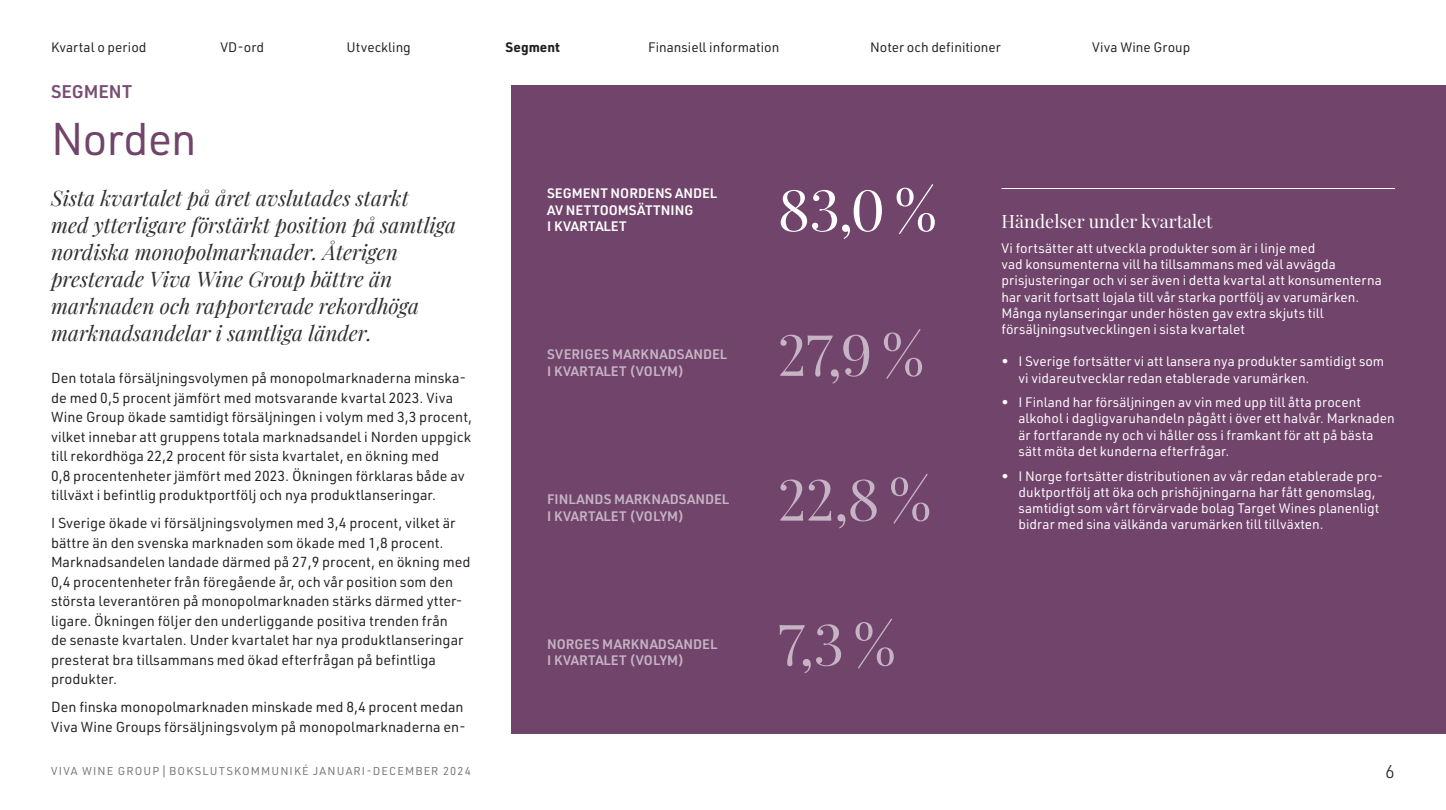
<style>
.page{position:relative;width:1446px;height:810px;background:#fff}
.page>*{position:absolute;margin:0;border:0;box-sizing:border-box;transform-origin:0 0}
.t1{font:57px "Playfair Display";color:#c6b4c4}
.t2{font:57px "Playfair Display";color:#fff}
.Kvartal_BV_Rubrik_1_FinansInfo{font:45px "URWDIN";letter-spacing:-.02em;color:#71446b}
.Kvartal_FV_Ingress_Playfair_14pt_svart{font:italic 21px/27px "Playfair Display";color:#312f30}
.Kvartal_FV_Rubrik_H5_1_Faktaruta_rubrik_{font:18px "Playfair Display";color:#fff}
.t3{font:600 18px "URWDIN";color:#784d72}
.t4{font:300 18px "URWDIN";color:#231f20}
.Kvartal_FV_Brödtext_URW_DIN_9_5_13{font:14.25px/19.5px "URWDIN";color:#231f20}
.Kvartal_FV_Faktaruta_Brödtext_URW_DIN_Re{font:13.5px/16.2px "URWDIN";color:#fff}
.Kvartal_FV_Diagramrubrik_9_11{font:600 13.5px/16.5px "URWDIN";color:#c6b4c4}
.t5{font:13.5px "URWDIN";color:#231f20}
.Kvartal_FV_Diagramrubrik_9_11-2{font:600 13.5px/16.5px "URWDIN";color:#fff}
.t6{font:700 13.5px "URWDIN";color:#231f20}
.t7{font:11.25px "URWDIN";letter-spacing:.1em;color:#737477}
.s1{font-size:13.5px}
</style>
<div class="page">
<div style="left:512px;top:85px;width:934px;height:648px;background:#71446b"></div>
<hr style="left:1001px;top:188px;width:394px;height:1px;background:#fff">
<p class="t5" style="left:51px;top:38px;width:97px">Kvartal o period</p>
<p class="t5" style="left:221px;top:38px;width:45px">VD-ord</p>
<p class="t5" style="left:347px;top:38px;width:66px">Utveckling</p>
<p class="t6" style="left:506px;top:37px;width:56px">Segment</p>
<p class="t5" style="left:648px;top:38px;width:133px">Finansiell information</p>
<p class="t5" style="left:870px;top:38px;width:132px">Noter och definitioner</p>
<p class="t5" style="left:1092px;top:38px;width:100px">Viva Wine Group</p>
<p class="t3" style="left:51px;top:79px;width:82px">SEGMENT</p>
<p class="Kvartal_BV_Rubrik_1_FinansInfo" style="left:51px;top:110px;width:147px">Norden</p>
<p class="Kvartal_FV_Ingress_Playfair_14pt_svart" style="left:51px;top:183px;width:407px">Sista kvartalet på året avslutades starkt<br>med ytterligare förstärkt position på samtliga nordiska monopolmarknader. Återigen presterade Viva Wine Group bättre än marknaden och rapporterade rekordhöga marknadsandelar i samtliga länder.</p>
<p class="Kvartal_FV_Brödtext_URW_DIN_9_5_13" style="left:51px;top:368px;width:423px">Den totala försäljningsvolymen på monopolmarknaderna minska&shy;de med 0,5 procent jämfört med motsvarande kvartal 2023. Viva Wine Group ökade samtidigt försäljningen i volym med 3,3 procent, vilket innebar att gruppens totala marknadsandel i Norden uppgick till rekordhöga 22,2 procent för sista kvartalet, en ökning med<br>0,8 procentenheter jämfört med 2023. Ökningen förklaras både av tillväxt i befintlig produktportfölj och nya produktlanseringar.</p>
<p class="Kvartal_FV_Brödtext_URW_DIN_9_5_13" style="left:51px;top:513px;width:421px">I Sverige ökade vi försäljningsvolymen med 3,4 procent, vilket är bättre än den svenska marknaden som ökade med 1,8 procent.<br>Marknadsandelen landade därmed på 27,9 procent, en ökning med 0,4 procentenheter från föregående år, och vår position som den största leverantören på monopolmarknaden stärks därmed ytter&shy;ligare. Ökningen följer den underliggande positiva trenden från<br>de senaste kvartalen. Under kvartalet har nya produktlanseringar presterat bra tillsammans med ökad efterfrågan på befintliga produkter.</p>
<p class="Kvartal_FV_Brödtext_URW_DIN_9_5_13" style="left:51px;top:697px;width:416px">Den finska monopolmarknaden minskade med 8,4 procent medan<br>Viva Wine Groups försäljningsvolym på monopolmarknaderna en-</p>
<p class="Kvartal_FV_Diagramrubrik_9_11-2" style="left:547px;top:184px;width:172px">SEGMENT NORDENS ANDEL<br>AV NETTOOMSÄTTNING<br>I KVARTALET</p>
<p class="t2" style="left:778px;top:165px;width:161px">83,0 %</p>
<p class="Kvartal_FV_Diagramrubrik_9_11" style="left:547px;top:346px;width:182px">SVERIGES MARKNADSANDEL<br>I KVARTALET (VOLYM)</p>
<p class="Kvartal_FV_Diagramrubrik_9_11" style="left:547px;top:491px;width:184px">FINLANDS MARKNADSANDEL<br>I KVARTALET (VOLYM)</p>
<p class="Kvartal_FV_Diagramrubrik_9_11" style="left:547px;top:635px;width:172px">NORGES MARKNADSANDEL<br>I KVARTALET (VOLYM)</p>
<p class="t1" style="left:778px;top:310px;width:148px">27,9 %</p>
<p class="t1" style="left:778px;top:455px;width:155px">22,8 %</p>
<p class="t1" style="left:778px;top:600px;width:119px">7,3 %</p>
<p class="Kvartal_FV_Rubrik_H5_1_Faktaruta_rubrik_" style="left:1001px;top:207px;width:212px">Händelser under kvartalet</p>
<p class="Kvartal_FV_Faktaruta_Brödtext_URW_DIN_Re" style="left:1001px;top:240px;width:382px">Vi fortsätter att utveckla produkter som är i linje med<br>vad konsumenterna vill ha tillsammans med väl avvägda prisjusteringar och vi ser även i detta kvartal att konsumenterna har varit fortsatt lojala till vår starka portfölj av varumärken.<br>Många nylanseringar under hösten gav extra skjuts till försäljningsutvecklingen i sista kvartalet</p>
<p class="Kvartal_FV_Faktaruta_Brödtext_URW_DIN_Re" style="left:1018px;top:353px;width:367px;text-indent:-17px">• I Sverige fortsätter vi att lansera nya produkter samtidigt som vi vidareutvecklar redan etablerade varumärken.</p>
<p class="Kvartal_FV_Faktaruta_Brödtext_URW_DIN_Re" style="left:1018px;top:394px;width:378px;text-indent:-17px">• I Finland har försäljningen av vin med upp till åtta procent alkohol i dagligvaruhandeln pågått i över ett halvår. Marknaden är fortfarande ny och vi håller oss i framkant för att på bästa sätt möta det kunderna efterfrågar.</p>
<p class="Kvartal_FV_Faktaruta_Brödtext_URW_DIN_Re" style="left:1018px;top:467px;width:366px;text-indent:-17px">• I Norge fortsätter distributionen av vår redan etablerade pro&shy;duktportfölj att öka och prishöjningarna har fått genomslag, samtidigt som vårt förvärvade bolag Target Wines planenligt bidrar med sina välkända varumärken till tillväxten.</p>
<p class="t7" style="left:51px;top:764px;width:421px">VIVA WINE GROUP<span class="s1">|</span>BOKSLUTSKOMMUNIKÉ JANUARI-DECEMBER 2024</p>
<p class="t4" style="left:1385px;top:760px;width:11px">6</p>
</div>
